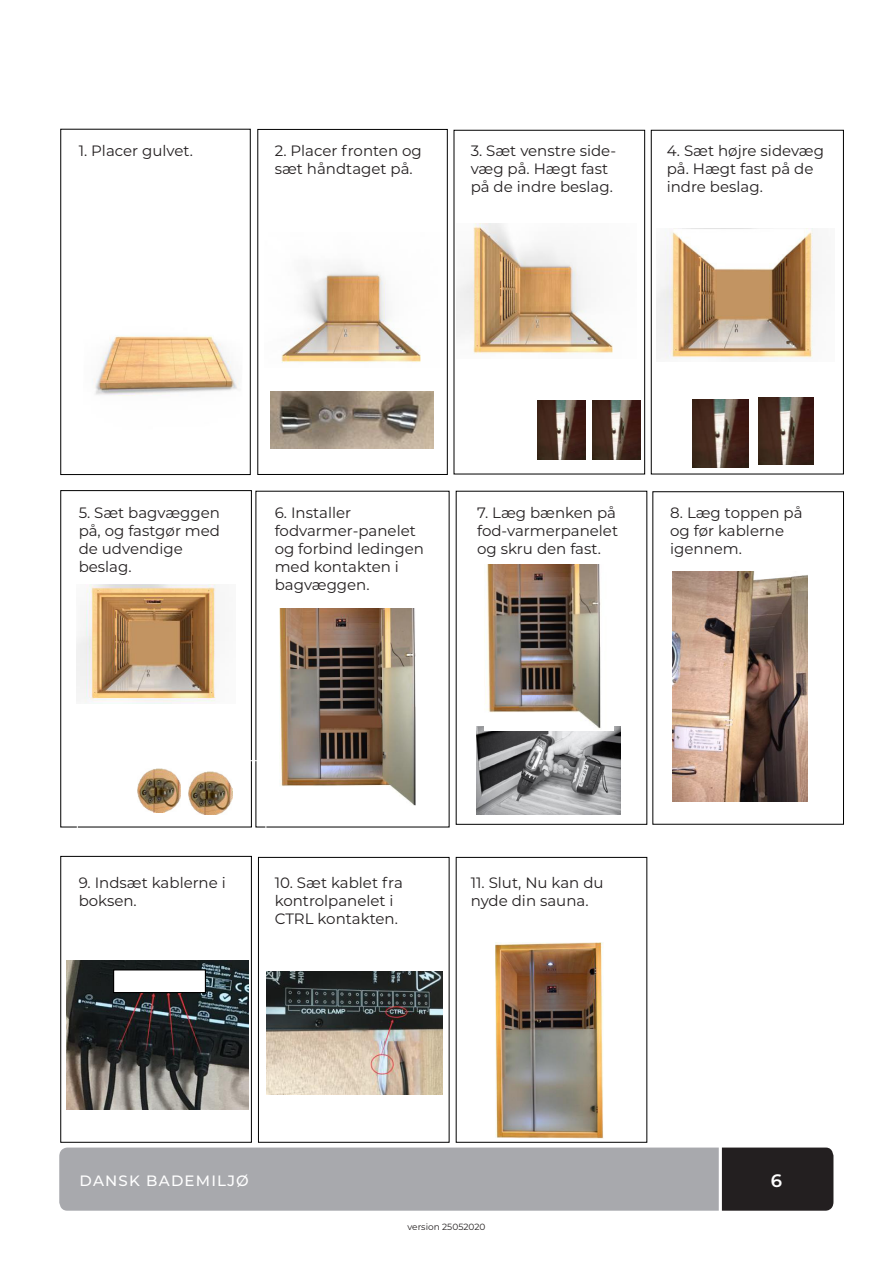
<style>
.page{position:relative;width:893px;height:1263px;background:#fff}
.page>*{position:absolute;margin:0;border:0;box-sizing:border-box;transform-origin:0 0}
.t1{font:600 18px "Montserrat";color:#fff}
.t2{font:15px/18px "Montserrat";color:#231f20}
.t3{font:500 15px "Montserrat";letter-spacing:.08em;color:#fff}
.t4{font:9px "Montserrat";color:#231f20}
</style>
<div class="page">
<svg style="left:59px;top:1147px;width:774px;height:64px"></svg>
<img style="left:538px;top:400px;width:48px;height:59px">
<img style="left:281px;top:265px;width:140px;height:98px">
<img style="left:456px;top:224px;width:157px;height:130px">
<img style="left:693px;top:399px;width:55px;height:68px">
<img style="left:657px;top:228px;width:156px;height:131px">
<img style="left:92px;top:335px;width:148px;height:61px">
<div style="left:60px;top:129px;width:191px;height:346px;border:1px solid #000"></div>
<img style="left:271px;top:391px;width:163px;height:58px">
<div style="left:257px;top:129px;width:191px;height:346px;border:1px solid #000"></div>
<img style="left:592px;top:400px;width:49px;height:60px">
<div style="left:454px;top:130px;width:191px;height:344px;border:1px solid #000"></div>
<img style="left:758px;top:397px;width:55px;height:67px">
<div style="left:651px;top:130px;width:193px;height:344px;border:1px solid #000"></div>
<svg style="left:60px;top:490px;width:390px;height:338px"></svg>
<img style="left:137px;top:768px;width:44px;height:44px">
<img style="left:77px;top:584px;width:159px;height:119px">
<img style="left:279px;top:609px;width:136px;height:196px">
<img style="left:188px;top:771px;width:44px;height:44px">
<img style="left:476px;top:727px;width:145px;height:87px">
<img style="left:485px;top:565px;width:128px;height:165px">
<img style="left:672px;top:571px;width:135px;height:230px">
<div style="left:652px;top:491px;width:192px;height:334px;border:1px solid #000"></div>
<img style="left:67px;top:960px;width:181px;height:150px">
<div style="left:60px;top:856px;width:192px;height:287px;border:1px solid #000"></div>
<img style="left:267px;top:972px;width:175px;height:122px">
<div style="left:258px;top:857px;width:191px;height:286px;border:1px solid #000"></div>
<img style="left:496px;top:942px;width:108px;height:196px">
<div style="left:456px;top:857px;width:191px;height:286px;border:1px solid #000"></div>
<div style="left:114px;top:970px;width:91px;height:22px;background:#fff"></div>
<div style="left:113px;top:969px;width:93px;height:24px;border:1px solid #000"></div>
<p class="t2" style="left:79px;top:141px;width:116px">1. Placer gulvet.</p>
<p class="t2" style="left:275px;top:141px;width:149px">2. Placer fronten og sæt håndtaget på.</p>
<p class="t2" style="left:471px;top:141px;width:147px">3. Sæt venstre side&shy;væg på. Hægt fast på de indre beslag.</p>
<p class="t2" style="left:667px;top:141px;width:159px">4. Sæt højre sidevæg</p>
<p class="t2" style="left:667px;top:159px;width:148px">på. Hægt fast på de</p>
<p class="t2" style="left:667px;top:177px;width:98px">indre beslag.</p>
<p class="t2" style="left:79px;top:504px;width:143px">5. Sæt bagvæggen på, og fastgør med de udvendige beslag.</p>
<p class="t2" style="left:275px;top:504px;width:151px">6. Installer fodvarmer-panelet og forbind ledingen med kontakten i bagvæggen.</p>
<p class="t2" style="left:477px;top:504px;width:143px">7. Læg bænken på fod-varmerpanelet og skru den fast.</p>
<p class="t2" style="left:670px;top:504px;width:134px">8. Læg toppen på og før kablerne igennem.</p>
<p class="t2" style="left:79px;top:873px;width:149px">9. Indsæt kablerne i boksen.</p>
<p class="t2" style="left:275px;top:873px;width:130px">10. Sæt kablet fra kontrolpanelet i<br>CTRL kontakten.</p>
<p class="t2" style="left:471px;top:873px;width:134px">11. Slut, Nu kan du nyde din sauna.</p>
<p class="t3" style="left:80px;top:1170px;width:171px">DANSK BADEMILJØ</p>
<p class="t1" style="left:771px;top:1167px;width:13px">6</p>
<p class="t4" style="left:407px;top:1220px;width:79px">version 25052020</p>
</div>
